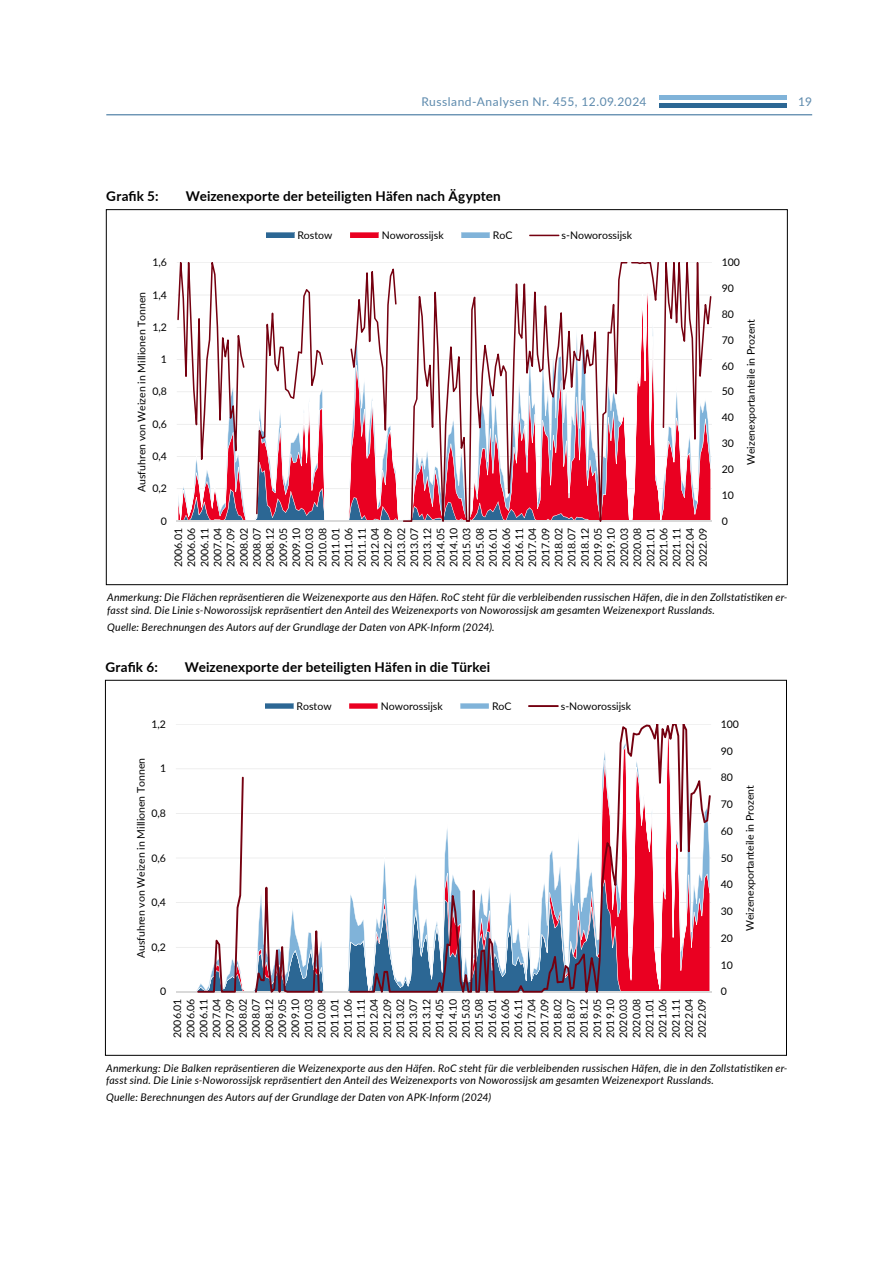
<style>
.page{position:relative;width:893px;height:1263px;background:#fff}
.page>*{position:absolute;margin:0;border:0;box-sizing:border-box;transform-origin:0 0}
.Ueberschrift_Tabelle{font:700 13.5px "Lato";letter-spacing:.01em;color:#000}
.t1{font:12px "Lato";letter-spacing:.045em;color:#5d8aad}
.t2{font:10.5px/13px "Lato";color:#000;text-align:justify}
.Quelle_Tabelle_Grafik{font:italic 10.5px/12.6px "Lato";letter-spacing:.02em;color:#000}
</style>
<div class="page">
<div style="left:659px;top:103px;width:128px;height:5px;background:#2c6794"></div>
<hr style="left:659px;top:96px;width:128px;height:4px;background:#80b3d9">
<hr style="left:106px;top:114px;width:706px;height:1px;background:#2c6794">
<hr style="left:177px;top:489px;width:535px;height:1px;background:#d9d9d9">
<hr style="left:177px;top:456px;width:535px;height:1px;background:#d9d9d9">
<hr style="left:177px;top:424px;width:535px;height:1px;background:#d9d9d9">
<hr style="left:177px;top:392px;width:535px;height:1px;background:#d9d9d9">
<hr style="left:177px;top:359px;width:535px;height:1px;background:#d9d9d9">
<hr style="left:177px;top:327px;width:535px;height:1px;background:#d9d9d9">
<hr style="left:177px;top:295px;width:535px;height:1px;background:#d9d9d9">
<hr style="left:177px;top:262px;width:535px;height:1px;background:#d9d9d9">
<hr style="left:177px;top:520px;width:535px;height:2px;background:#d9d9d9">
<svg style="left:177px;top:263px;width:534px;height:259px"></svg>
<svg style="left:266px;top:232px;width:29px;height:6px"></svg>
<svg style="left:350px;top:232px;width:29px;height:6px"></svg>
<svg style="left:461px;top:232px;width:29px;height:6px"></svg>
<hr style="left:529px;top:235px;width:30px;height:1px;background:#750010">
<hr style="left:176px;top:947px;width:535px;height:1px;background:#d9d9d9">
<hr style="left:176px;top:902px;width:535px;height:1px;background:#d9d9d9">
<hr style="left:176px;top:858px;width:535px;height:1px;background:#d9d9d9">
<hr style="left:176px;top:813px;width:535px;height:1px;background:#d9d9d9">
<hr style="left:176px;top:769px;width:535px;height:1px;background:#d9d9d9">
<hr style="left:176px;top:724px;width:535px;height:1px;background:#d9d9d9">
<hr style="left:176px;top:991px;width:535px;height:1px;background:#d9d9d9">
<svg style="left:197px;top:724px;width:514px;height:269px"></svg>
<svg style="left:265px;top:703px;width:29px;height:6px"></svg>
<svg style="left:349px;top:703px;width:29px;height:6px"></svg>
<svg style="left:460px;top:703px;width:29px;height:6px"></svg>
<hr style="left:528px;top:705px;width:31px;height:2px;background:#750010">
<p class="t1" style="left:421px;top:93px;width:226px">Russland-Analysen Nr. 455, 12.09.2024</p>
<p class="t1" style="left:798px;top:93px;width:16px">19</p>
<p class="Ueberschrift_Tabelle" style="left:106px;top:187px;width:54px">Grafik 5:</p>
<p class="Ueberschrift_Tabelle" style="left:186px;top:187px;width:316px">Weizenexporte der beteiligten Häfen nach Ägypten</p>
<p class="t2" style="left:152px;top:255px;width:16px">1,6</p>
<p class="t2" style="left:152px;top:288px;width:16px">1,4</p>
<p class="t2" style="left:135px;top:492px;width:202px;rotate:-90deg">Ausfuhren von Weizen in Millionen Tonnen</p>
<p class="t2" style="left:152px;top:320px;width:16px">1,2</p>
<p class="t2" style="left:161px;top:352px;width:8px">1</p>
<p class="t2" style="left:152px;top:385px;width:16px">0,8</p>
<p class="t2" style="left:152px;top:417px;width:16px">0,6</p>
<p class="t2" style="left:152px;top:449px;width:16px">0,4</p>
<p class="t2" style="left:152px;top:482px;width:16px">0,2</p>
<p class="t2" style="left:161px;top:514px;width:8px">0</p>
<p class="t2" style="left:297px;top:228px;width:37px">Rostow</p>
<p class="t2" style="left:382px;top:228px;width:63px">Noworossijsk</p>
<p class="t2" style="left:493px;top:228px;width:21px">RoC</p>
<p class="t2" style="left:562px;top:228px;width:72px">s‐Noworossijsk</p>
<p class="t2" style="left:171px;top:567px;width:41px;rotate:-90deg">2006.01<br>2006.06<br>2006.11<br>2007.04<br>2007.09<br>2008.02<br>2008.07<br>2008.12<br>2009.05<br>2009.10<br>2010.03<br>2010.08<br>2011.01<br>2011.06<br>2011.11<br>2012.04<br>2012.09<br>2013.02<br>2013.07<br>2013.12<br>2014.05<br>2014.10<br>2015.03<br>2015.08<br>2016.01<br>2016.06<br>2016.11<br>2017.04<br>2017.09<br>2018.02<br>2018.07<br>2018.12<br>2019.05<br>2019.10<br>2020.03<br>2020.08<br>2021.01<br>2021.06<br>2021.11<br>2022.04<br>2022.09</p>
<p class="t2" style="left:722px;top:255px;width:20px">100</p>
<p class="t2" style="left:722px;top:281px;width:14px">90</p>
<p class="t2" style="left:722px;top:307px;width:14px">80</p>
<p class="t2" style="left:722px;top:333px;width:14px">70</p>
<p class="t2" style="left:722px;top:359px;width:14px">60</p>
<p class="t2" style="left:722px;top:385px;width:14px">50</p>
<p class="t2" style="left:722px;top:411px;width:14px">40</p>
<p class="t2" style="left:722px;top:436px;width:14px">30</p>
<p class="t2" style="left:722px;top:462px;width:14px">20</p>
<p class="t2" style="left:722px;top:488px;width:14px">10</p>
<p class="t2" style="left:722px;top:514px;width:8px">0</p>
<p class="t2" style="left:744px;top:465px;width:148px;rotate:-90deg">Weizenexportanteile in Prozent</p>
<p class="Quelle_Tabelle_Grafik" style="left:107px;top:591px;width:682px">Anmerkung: Die Flächen repräsentieren die Weizenexporte aus den Häfen. RoC steht für die verbleibenden russischen Häfen, die in den Zollstatistiken er&shy;fasst sind. Die Linie s-Noworossijsk repräsentiert den Anteil des Weizenexports von Noworossijsk am gesamten Weizenexport Russlands.</p>
<p class="Quelle_Tabelle_Grafik" style="left:107px;top:620px;width:389px">Quelle: Berechnungen des Autors auf der Grundlage der Daten von APK-Inform (2024).</p>
<p class="Ueberschrift_Tabelle" style="left:105px;top:657px;width:54px">Grafik 6:</p>
<p class="Ueberschrift_Tabelle" style="left:185px;top:657px;width:307px">Weizenexporte der beteiligten Häfen in die Türkei</p>
<p class="t2" style="left:152px;top:717px;width:16px">1,2</p>
<p class="t2" style="left:134px;top:958px;width:202px;rotate:-90deg">Ausfuhren von Weizen in Millionen Tonnen</p>
<p class="t2" style="left:160px;top:762px;width:8px">1</p>
<p class="t2" style="left:152px;top:806px;width:16px">0,8</p>
<p class="t2" style="left:152px;top:851px;width:16px">0,6</p>
<p class="t2" style="left:152px;top:895px;width:16px">0,4</p>
<p class="t2" style="left:152px;top:940px;width:16px">0,2</p>
<p class="t2" style="left:160px;top:984px;width:8px">0</p>
<p class="t2" style="left:296px;top:699px;width:37px">Rostow</p>
<p class="t2" style="left:381px;top:699px;width:63px">Noworossijsk</p>
<p class="t2" style="left:492px;top:699px;width:21px">RoC</p>
<p class="t2" style="left:561px;top:699px;width:72px">s‐Noworossijsk</p>
<p class="t2" style="left:170px;top:1038px;width:41px;rotate:-90deg">2006.01<br>2006.06<br>2006.11<br>2007.04<br>2007.09<br>2008.02<br>2008.07<br>2008.12<br>2009.05<br>2009.10<br>2010.03<br>2010.08<br>2011.01<br>2011.06<br>2011.11<br>2012.04<br>2012.09<br>2013.02<br>2013.07<br>2013.12<br>2014.05<br>2014.10<br>2015.03<br>2015.08<br>2016.01<br>2016.06<br>2016.11<br>2017.04<br>2017.09<br>2018.02<br>2018.07<br>2018.12<br>2019.05<br>2019.10<br>2020.03<br>2020.08<br>2021.01<br>2021.06<br>2021.11<br>2022.04<br>2022.09</p>
<p class="t2" style="left:721px;top:717px;width:20px">100</p>
<p class="t2" style="left:721px;top:744px;width:14px">90</p>
<p class="t2" style="left:721px;top:770px;width:14px">80</p>
<p class="t2" style="left:721px;top:797px;width:14px">70</p>
<p class="t2" style="left:721px;top:824px;width:14px">60</p>
<p class="t2" style="left:721px;top:851px;width:14px">50</p>
<p class="t2" style="left:721px;top:877px;width:14px">40</p>
<p class="t2" style="left:721px;top:904px;width:14px">30</p>
<p class="t2" style="left:721px;top:931px;width:14px">20</p>
<p class="t2" style="left:721px;top:958px;width:14px">10</p>
<p class="t2" style="left:721px;top:984px;width:8px">0</p>
<p class="t2" style="left:743px;top:931px;width:148px;rotate:-90deg">Weizenexportanteile in Prozent</p>
<p class="Quelle_Tabelle_Grafik" style="left:106px;top:1061px;width:683px">Anmerkung: Die Balken repräsentieren die Weizenexporte aus den Häfen. RoC steht für die verbleibenden russischen Häfen, die in den Zollstatistiken er&shy;fasst sind. Die Linie s-Noworossijsk repräsentiert den Anteil des Weizenexports von Noworossijsk am gesamten Weizenexport Russlands.</p>
<p class="Quelle_Tabelle_Grafik" style="left:106px;top:1091px;width:386px">Quelle: Berechnungen des Autors auf der Grundlage der Daten von APK-Inform (2024)</p>
</div>
